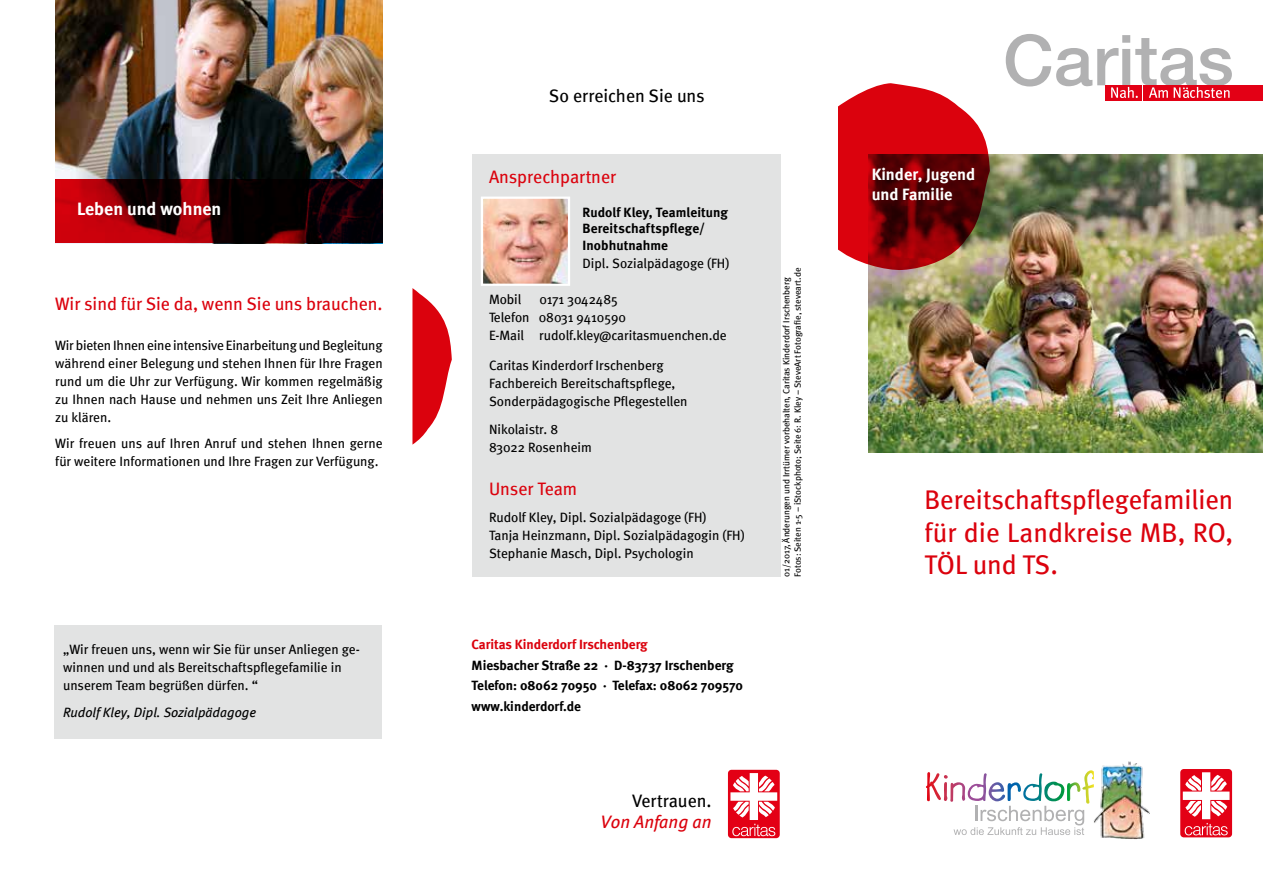
<style>
.page{position:relative;width:1263px;height:893px;background:#fff}
.page>*{position:absolute;margin:0;border:0;box-sizing:border-box;transform-origin:0 0}
.t1{font:27px/32.4px "Meta";color:#db020d;text-align:justify}
.t2{font:italic 21.6px "Meta Plus Normal";color:#e30015}
.t3{font:21.6px "Meta Plus Normal";color:#000}
.t4{font:18px "Meta";color:#db020d}
.t5{font:18px "Meta";color:#000}
.t6{font:700 18px "Meta";color:#fff}
.t7{font:italic 18px "Meta";color:#db020d}
.t8{font:700 16.5px/19.5px "Meta";color:#fff}
.t9{font:13.5px/18px "Meta";color:#000}
.t10{font:700 13.5px/16.2px "Meta";color:#000}
.t11{font:italic 13.5px "Meta";color:#000}
.t12{font:700 13.5px "Meta";color:#db020d}
.t13{font:9px/11.2px "Meta";color:#000}
</style>
<div class="page">
<img style="left:868px;top:155px;width:395px;height:297px">
<div style="left:1144px;top:85px;width:119px;height:16px;background:#e30015"></div>
<div style="left:1105px;top:85px;width:37px;height:16px;background:#e30015"></div>
<svg style="left:1006px;top:34px;width:226px;height:64px"></svg>
<svg style="left:838px;top:83px;width:152px;height:188px;background:#a82528"></svg>
<div style="left:1180px;top:769px;width:52px;height:68px;background:#e30015;border-radius:4px"></div>
<svg style="left:1183px;top:772px;width:46px;height:63px"></svg>
<div style="left:728px;top:770px;width:52px;height:68px;background:#e30015;border-radius:4px"></div>
<svg style="left:730px;top:773px;width:47px;height:63px"></svg>
<img style="left:1094px;top:761px;width:55px;height:79px">
<svg style="left:926px;top:770px;width:168px;height:65px"></svg>
<svg style="left:412px;top:288px;width:40px;height:157px"></svg>
<div style="left:472px;top:154px;width:309px;height:423px;background:#e2e3e3"></div>
<img style="left:484px;top:200px;width:83px;height:83px">
<div style="left:481px;top:197px;width:89px;height:89px;border:2px solid #fff"></div>
<img style="left:55px;top:0;width:328px;height:179px">
<div style="left:55px;top:625px;width:327px;height:114px;background:#e2e3e3"></div>
<svg style="left:55px;top:179px;width:328px;height:64px;background:#490005"></svg>
<h3 class="t6" style="left:77px;top:198px;width:146px">Leben und wohnen</h3>
<h3 class="t4" style="left:55px;top:293px;width:329px">Wir sind für Sie da, wenn Sie uns brauchen.</h3>
<p class="t9" style="left:55px;top:336px;width:329px;text-align:justify">Wir bieten Ihnen eine intensive Einarbeitung und Begleitung während einer Belegung und stehen Ihnen für Ihre Fragen rund um die Uhr zur Verfügung. Wir kommen regelmäßig zu Ihnen nach Hause und nehmen uns Zeit Ihre Anliegen zu klären.</p>
<p class="t9" style="left:55px;top:434px;width:329px">Wir freuen uns auf Ihren Anruf und stehen Ihnen gerne für weitere Informationen und Ihre Fragen zur Verfügung.</p>
<p class="t9" style="left:63px;top:640px;width:298px">„Wir freuen uns, wenn wir Sie für unser Anliegen ge&shy;winnen und und als Bereitschaftspflegefamilie in unserem Team begrüßen dürfen. “</p>
<p class="t11" style="left:63px;top:704px;width:194px">Rudolf Kley, Dipl. Sozialpädagoge</p>
<h3 class="t5" style="left:549px;top:85px;width:157px">So erreichen Sie uns</h3>
<h3 class="t4" style="left:489px;top:166px;width:129px">Ansprechpartner</h3>
<p class="t10" style="left:583px;top:204px;width:147px">Rudolf Kley, Teamleitung<br>Bereitschaftspflege/<br>Inobhutnahme</p>
<p class="t9" style="left:583px;top:254px;width:148px">Dipl. Sozialpädagoge (FH)</p>
<p class="t9" style="left:489px;top:290px;width:34px">Mobil</p>
<p class="t9" style="left:489px;top:290px;width:239px;text-indent:50px">0171 3042485<br>Telefon 08031 9410590<br>E-Mail rudolf.kley@caritasmuenchen.de</p>
<p class="t9" style="left:489px;top:356px;width:200px">Caritas Kinderdorf Irschenberg<br>Fachbereich Bereitschaftspflege,<br>Sonderpädagogische Pflegestellen</p>
<p class="t9" style="left:489px;top:420px;width:104px">Nikolaistr. 8<br>83022 Rosenheim</p>
<h3 class="t4" style="left:489px;top:478px;width:90px">Unser Team</h3>
<p class="t9" style="left:489px;top:508px;width:257px">Rudolf Kley, Dipl. Sozialpädagoge (FH)<br>Tanja Heinzmann, Dipl. Sozialpädagogin (FH)<br>Stephanie Masch, Dipl. Psychologin</p>
<p class="t12" style="left:472px;top:637px;width:178px">Caritas Kinderdorf Irschenberg</p>
<p class="t10" style="left:472px;top:655px;width:273px;line-height:20.5px">Miesbacher Straße 22 · D-83737 Irschenberg<br>Telefon: 08062 70950 · Telefax: 08062 709570 www.kinderdorf.de</p>
<h3 class="t5" style="left:632px;top:790px;width:81px">Vertrauen.</h3>
<h3 class="t7" style="left:600px;top:812px;width:113px">Von Anfang an</h3>
<h2 class="t3" style="left:615px;top:790px;width:96px">Vertrauen.</h2>
<h2 class="t2" style="left:575px;top:816px;width:134px">Von Anfang an</h2>
<p class="t13" style="left:780px;top:577px;width:311px;rotate:-90deg">01/2017, Änderungen und Irrtümer vorbehalten, Caritas Kinderdorf Irschenberg<br>Fotos: Seiten 1-5 – iStockphoto; Seite 6: R. Kley – SteveArt Fotografie, steveart.de</p>
<p class="t8" style="left:872px;top:164px;width:105px">Kinder, Jugend und Familie</p>
<h1 class="t1" style="left:925px;top:483px;width:310px">Bereitschaftspflegefamilien für die Landkreise MB, RO, TÖL und TS.</h1>
</div>
